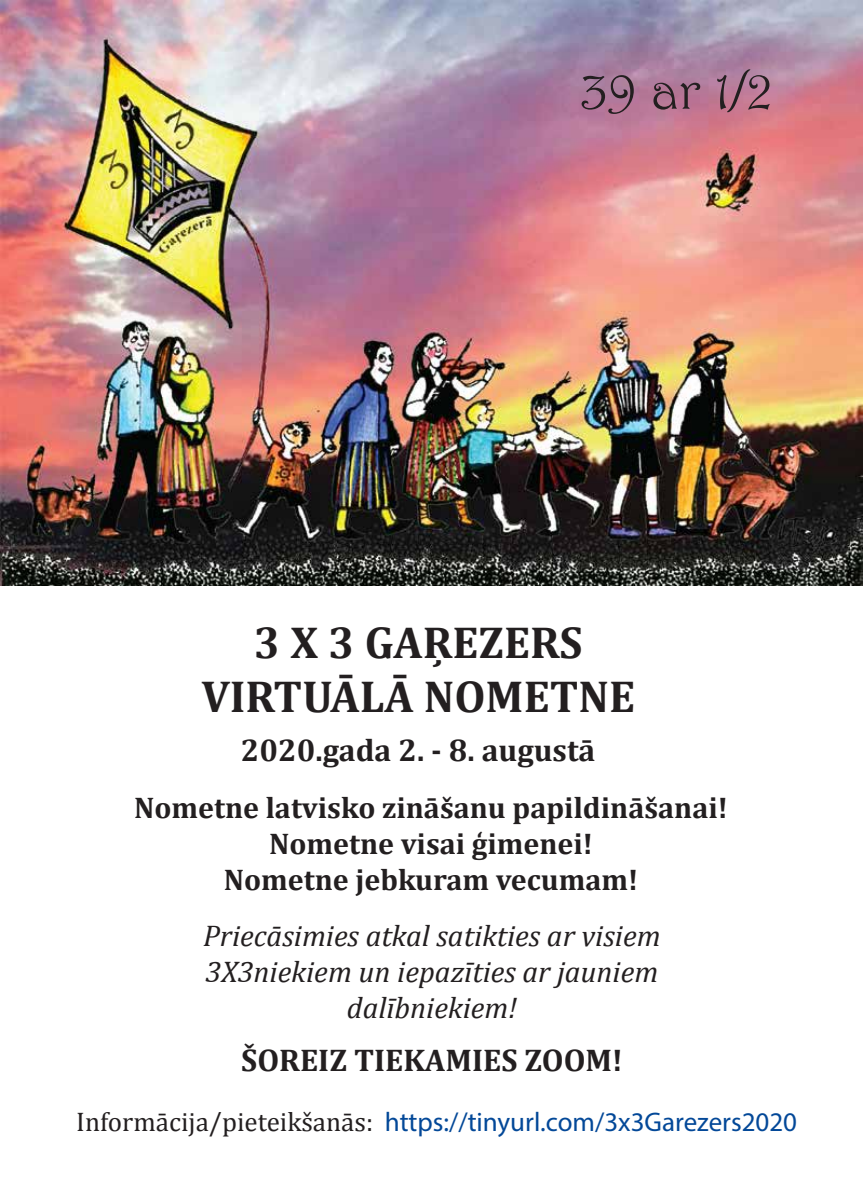
<style>
.page{position:relative;width:864px;height:1188px;background:#fff}
.page>*{position:absolute;margin:0;border:0;box-sizing:border-box;transform-origin:0 0}
.t1{font:54px "Harrington";color:#231f20}
.t2{font:700 45px/54px "Cambria";color:#231f20;text-align:center}
.t3{font:700 31.5px "Cambria";color:#231f20}
.t4{font:700 30px/36px "Cambria";color:#231f20;text-align:center}
.t5{font:italic 30px/36px "Cambria";color:#231f20;text-align:center}
.t6{font:27px "Myriad Pro";color:#034898}
.s1{font-family:"Cambria";color:#231f20}
</style>
<div class="page">
<img style="left:0;top:0;width:862px;height:586px">
<h1 class="t1" style="left:581px;top:58px;width:194px">39 ar 1/2</h1>
<h2 class="t2" style="left:201px;top:614px;width:435px">3 X 3 GAŖEZERS<br>VIRTUĀLĀ NOMETNE</h2>
<p class="t3" style="left:241px;top:728px;width:356px">2020.gada 2. - 8. augustā</p>
<p class="t4" style="left:134px;top:789px;width:595px">Nometne latvisko zināšanu papildināšanai!<br>Nometne visai ģimenei!<br>Nometne jebkuram vecumam!</p>
<p class="t5" style="left:203px;top:916px;width:459px">Priecāsimies atkal satikties ar visiem<br>3X3niekiem un iepazīties ar jauniem dalībniekiem!</p>
<p class="t3" style="left:241px;top:1038px;width:383px">ŠOREIZ TIEKAMIES ZOOM!</p>
<p class="t6" style="left:76px;top:1105px;width:722px"><span class="s1">Informācija/pieteikšanās:</span> https://tinyurl.com/3x3Garezers2020</p>
</div>
